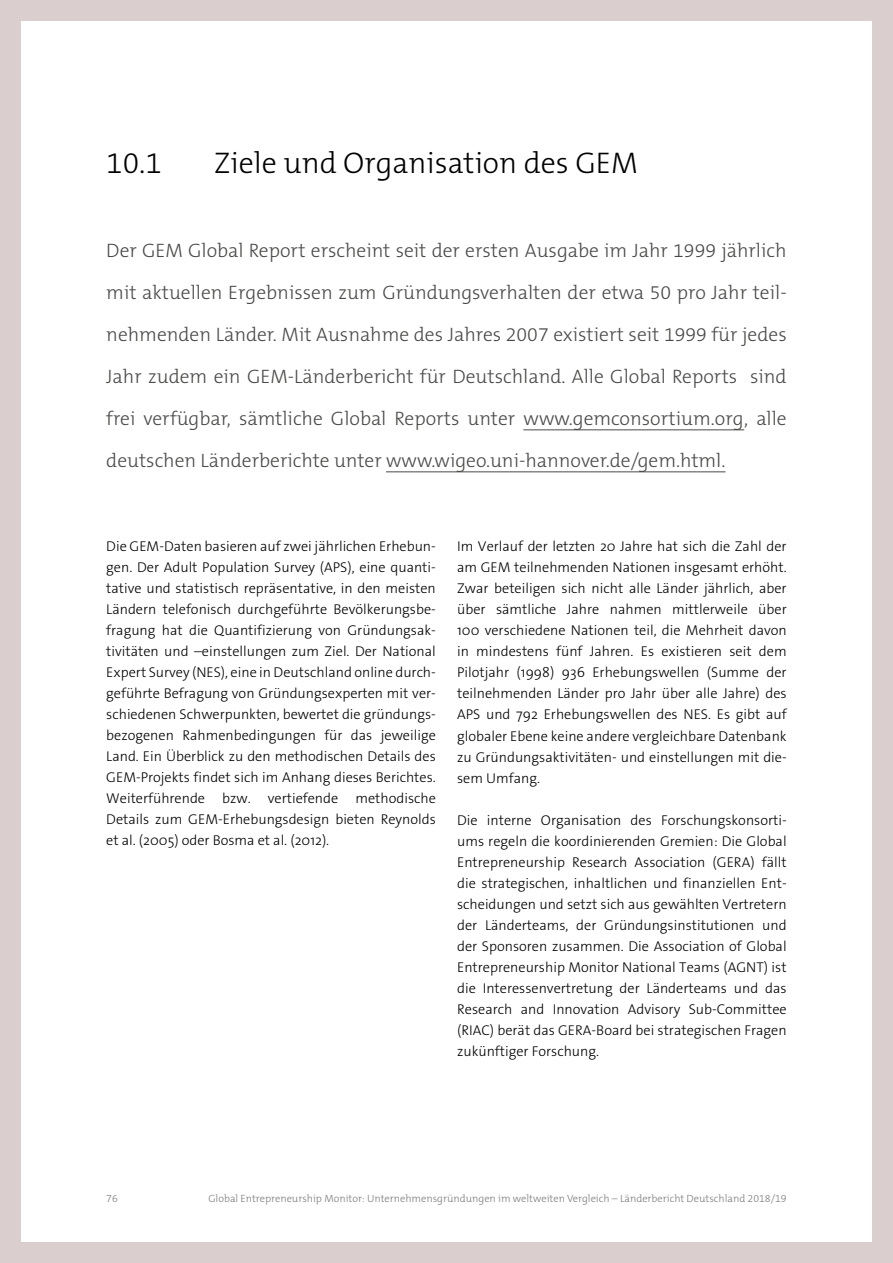
<style>
.page{position:relative;width:893px;height:1263px;background:#dbcecf}
.page>*{position:absolute;margin:0;border:0;box-sizing:border-box;transform-origin:0 0}
.t1{font:300 30px "The Mix B W3";color:#000}
.t2{font:300 19.5px/42px "The Mix B W3";color:#4a4a49;text-align:justify}
.t3{font:300 14.25px/21px "The Sans Os F";color:#000;text-align:justify}
.t4{font:300 10.5px "The Mix B W3";color:#7c7b7b}
</style>
<div class="page">
<div style="left:21px;top:21px;width:851px;height:1221px;background:#fff"></div>
<hr style="left:523px;top:429px;width:221px;height:1px;background:#4a4a49">
<hr style="left:386px;top:471px;width:339px;height:1px;background:#4a4a49">
<h1 class="t1" style="left:106px;top:144px;width:57px">10.1</h1>
<h1 class="t1" style="left:214px;top:144px;width:425px">Ziele und Organisation des GEM</h1>
<p class="t2" style="left:106px;top:230px;width:682px">Der GEM Global Report erscheint seit der ersten Ausgabe im Jahr 1999 jährlich mit aktuellen Ergebnissen zum Gründungsverhalten der etwa 50 pro Jahr teil&shy;nehmenden Länder. Mit Ausnahme des Jahres 2007 existiert seit 1999 für jedes Jahr zudem ein GEM-Länderbericht für Deutschland. Alle Global Reports sind frei verfügbar, sämtliche Global Reports unter www.gemconsortium.org, alle deutschen Länderberichte unter www.wigeo.uni-hannover.de/gem.html.</p>
<p class="t3" style="left:106px;top:536px;width:331px">Die GEM-Daten basieren auf zwei jährlichen Erhebun&shy;gen. Der Adult Population Survey (APS), eine quanti&shy;tative und statistisch repräsentative, in den meisten Ländern telefonisch durchgeführte Bevölkerungsbe&shy;fragung hat die Quantifizierung von Gründungsak&shy;tivitäten und –einstellungen zum Ziel. Der National Expert Survey (NES), eine in Deutschland online durch&shy;geführte Befragung von Gründungsexperten mit ver&shy;schiedenen Schwerpunkten, bewertet die gründungs&shy;bezogenen Rahmenbedingungen für das jeweilige Land. Ein Überblick zu den methodischen Details des GEM-Projekts findet sich im Anhang dieses Berichtes.<br>Weiterführende bzw. vertiefende methodische Details zum GEM-Erhebungsdesign bieten Reynolds et al. (2005) oder Bosma et al. (2012).</p>
<p class="t3" style="left:457px;top:536px;width:331px">Im Verlauf der letzten 20 Jahre hat sich die Zahl der am GEM teilnehmenden Nationen insgesamt erhöht.<br>Zwar beteiligen sich nicht alle Länder jährlich, aber über sämtliche Jahre nahmen mittlerweile über 100 verschiedene Nationen teil, die Mehrheit davon in mindestens fünf Jahren. Es existieren seit dem Pilotjahr (1998) 936 Erhebungswellen (Summe der teilnehmenden Länder pro Jahr über alle Jahre) des APS und 792 Erhebungswellen des NES. Es gibt auf globaler Ebene keine andere vergleichbare Datenbank zu Gründungsaktivitäten- und einstellungen mit die&shy;sem Umfang.</p>
<p class="t3" style="left:457px;top:809px;width:331px">Die interne Organisation des Forschungskonsorti&shy;ums regeln die koordinierenden Gremien: Die Global Entrepreneurship Research Association (GERA) fällt die strategischen, inhaltlichen und finanziellen Ent&shy;scheidungen und setzt sich aus gewählten Vertretern der Länderteams, der Gründungsinstitutionen und der Sponsoren zusammen. Die Association of Global Entrepreneurship Monitor National Teams (AGNT) ist die Interessenvertretung der Länderteams und das Research and Innovation Advisory Sub-Committee (RIAC) berät das GERA-Board bei strategischen Fragen zukünftiger Forschung.</p>
<p class="t4" style="left:106px;top:1192px;width:13px">76</p>
<p class="t4" style="left:208px;top:1192px;width:580px">Global Entrepreneurship Monitor: Unternehmensgründungen im weltweiten Vergleich – Länderbericht Deutschland 2018/19</p>
</div>
